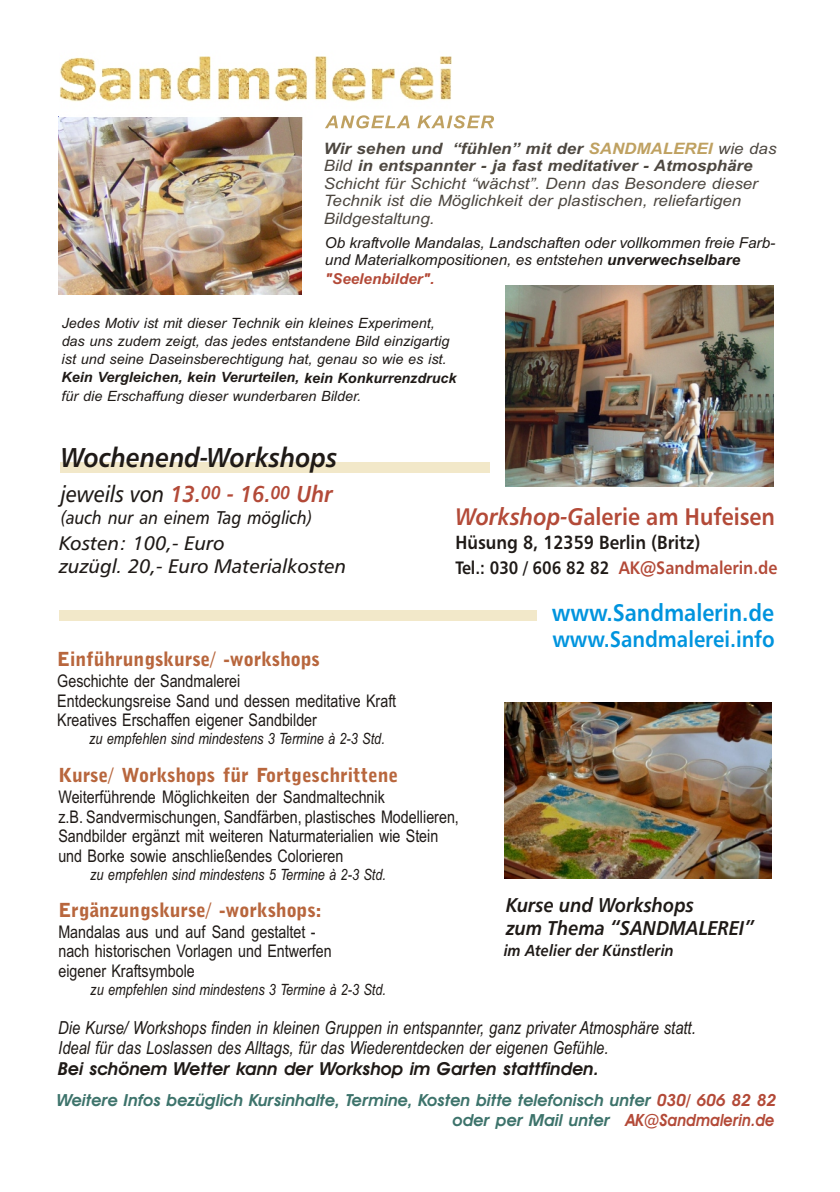
<style>
.page{position:relative;width:840px;height:1192px;background:#fff}
.page>*{position:absolute;margin:0;border:0;box-sizing:border-box;transform-origin:0 0}
.t1{font:italic 700 27.2px "Humnst 777 BT";color:#1f1a17;scale:.9 1}
.t2{font:700 24px "Humnst 777 BT";color:#b34a38;scale:.9 1}
.t3{font:700 24px "Humnst 777 BT";color:#0094de;scale:.9 1}
.t4{font:italic 23px "Humnst 777 BT";color:#1f1a17;scale:.9 1}
.t5{font:700 22.6px "Humnst 777 BT";color:#0094de;scale:.9 1}
.t6{font:italic 700 20px/22.4px "Humnst 777 BT";color:#1f1a17;scale:.9 1}
.t7{font:italic 19.6px/23.8px "Humnst 777 BT";color:#1f1a17}
.t8{font:700 19.4px "Bell Gothic Blk BT";color:#b8663d}
.t9{font:700 19px "Humnst 777 BT";color:#1f1a17;scale:.9 1}
.t10{font:italic 18.4px "Humnst 777 BT";color:#1f1a17;scale:.9 1}
.t11{font:italic 18px/20.2px "Arial Narrow";color:#1f1a17}
.t12{font:italic 700 18px "Avant Garde Bk BT";color:#1f1a17}
.t13{font:700 18px "Humnst 777 BT";color:#b34a38;scale:.9 1}
.t14{font:700 18px "Humnst 777 BT";color:#1f1a17;scale:.9 1}
.t15{font:17.4px/19.8px "Arial Narrow";color:#1f1a17}
.t16{font:italic 700 17px "Avant Garde Bk BT";color:#b34a38;scale:.9 1}
.t17{font:italic 700 16.8px/20px "Avant Garde Bk BT";color:#3d736b}
.t18{font:italic 700 16px "Humnst 777 BT";color:#1f1a17;scale:.9 1}
.t19{font:italic 15.8px/17.6px "Arial";color:#4d4740;scale:1.07 1}
.t20{font:italic 15.6px "Arial Narrow";color:#1f1a17}
.t21{font:italic 15px/16.8px "Arial";color:#1f1a17}
.t22{font:italic 700 15px "Arial";color:#b34a38}
.t23{font:italic 14.2px/18.4px "Arial";color:#1f1a17}
.t24{font:italic 700 14.2px "Arial";color:#1f1a17}
.s1{font-weight:700}
.s2{font-weight:700;color:#bfa161}
.s3{font-weight:700;color:#b34a38}
.s4{font-weight:700;font-size:18.4px;color:#b34a38}
.s5{font-style:italic}
.s6{color:#b34a38}
</style>
<div class="page">
<img style="left:59px;top:140px;width:243px;height:154px">
<img style="left:59px;top:56px;width:392px;height:84px">
<svg style="left:325px;top:115px;width:169px;height:13px"></svg>
<div style="left:61px;top:462px;width:429px;height:11px;background:#f2e8c9"></div>
<div style="left:59px;top:610px;width:478px;height:11px;background:#f2e8c9"></div>
<img style="left:505px;top:285px;width:269px;height:201px">
<img style="left:504px;top:702px;width:267px;height:177px">
<p class="t19" style="left:324px;top:141px;width:425px"><span class="s1">Wir sehen und “fühlen” mit der</span> <span class="s2">SANDMALEREI</span> wie das Bild <span class="s1">in entspannter - ja fast meditativer - Atmosphäre </span>Schicht für Schicht “wächst”. Denn das Besondere dieser Technik ist die Möglichkeit der plastischen, reliefartigen Bildgestaltung.</p>
<p class="t21" style="left:325px;top:236px;width:452px">Ob kraftvolle Mandalas, Landschaften oder vollkommen freie Farb&shy;und Materialkompositionen, es entstehen <span class="s1">unverwechselbare</span></p>
<p class="t22" style="left:325px;top:273px;width:111px">"Seelenbilder".</p>
<p class="t23" style="left:62px;top:315px;width:389px">Jedes Motiv ist mit dieser Technik ein kleines Experiment, das uns zudem zeigt, das jedes entstandene Bild einzigartig ist und seine Daseinsberechtigung hat, genau so wie es ist.</p>
<p class="t24" style="left:62px;top:372px;width:396px">Kein Vergleichen, kein Verurteilen, kein Konkurrenzdruck</p>
<p class="t23" style="left:62px;top:389px;width:301px">für die Erschaffung dieser wunderbaren Bilder.</p>
<h1 class="t1" style="left:61px;top:446px;width:309px">Wochenend-Workshops</h1>
<h3 class="t4" style="left:61px;top:485px;width:304px">jeweils von <span class="s3">13.</span><span class="s4">00</span> <span class="s3">- 16.</span><span class="s4">00</span> <span class="s3">Uhr</span></h3>
<p class="t10" style="left:61px;top:510px;width:281px">(auch nur an einem Tag möglich)</p>
<p class="t7" style="left:59px;top:533px;width:289px">Kosten: 100,- Euro<br>zuzügl. 20,- Euro Materialkosten</p>
<p class="t8" style="left:57px;top:651px;width:264px">Einführungskurse/ -workshops</p>
<p class="t15" style="left:57px;top:672px;width:341px">Geschichte der Sandmalerei<br>Entdeckungsreise Sand und dessen meditative Kraft<br>Kreatives Erschaffen eigener Sandbilder</p>
<p class="t20" style="left:89px;top:733px;width:297px">zu empfehlen sind mindestens 3 Termine à 2-3 Std.</p>
<h2 class="t2" style="left:456px;top:507px;width:356px"><span class="s5">Workshop-G</span>alerie am Hufeisen</h2>
<p class="t13" style="left:619px;top:560px;width:178px">AK@Sandmalerin.de</p>
<p class="t9" style="left:456px;top:535px;width:274px">Hüsung 8, 12359 Berlin (Britz)</p>
<p class="t14" style="left:456px;top:560px;width:172px">Tel.: 030 / 606 82 82</p>
<h2 class="t3" style="left:552px;top:603px;width:248px">www.Sandmalerin.de</h2>
<p class="t5" style="left:552px;top:630px;width:249px">www.Sandmalerei.info</p>
<p class="t8" style="left:58px;top:767px;width:341px">Kurse/ Workshops für Fortgeschrittene</p>
<p class="t15" style="left:58px;top:788px;width:402px">Weiterführende Möglichkeiten der Sandmaltechnik<br>z.B. Sandvermischungen, Sandfärben, plastisches Modellieren, Sandbilder ergänzt mit weiteren Naturmaterialien wie Stein und Borke sowie anschließendes Colorieren</p>
<p class="t20" style="left:90px;top:869px;width:297px">zu empfehlen sind mindestens 5 Termine à 2-3 Std.</p>
<p class="t8" style="left:58px;top:902px;width:265px">Ergänzungskurse/ -workshops:</p>
<p class="t15" style="left:58px;top:923px;width:275px">Mandalas aus und auf Sand gestaltet - nach historischen Vorlagen und Entwerfen eigener Kraftsymbole</p>
<p class="t20" style="left:90px;top:984px;width:297px">zu empfehlen sind mindestens 3 Termine à 2-3 Std.</p>
<p class="t6" style="left:506px;top:896px;width:277px">Kurse und Workshops<br>zum Thema “SANDMALEREI”</p>
<p class="t18" style="left:504px;top:944px;width:191px">im Atelier der Künstlerin</p>
<p class="t11" style="left:58px;top:1019px;width:639px">Die Kurse/ Workshops finden in kleinen Gruppen in entspannter, ganz privater Atmosphäre statt.<br>Ideal für das Loslassen des Alltags, für das Wiederentdecken der eigenen Gefühle.</p>
<p class="t12" style="left:58px;top:1062px;width:542px">Bei schönem Wetter kann der Workshop im Garten stattfinden.</p>
<p class="t17" style="left:453px;top:1092px;width:326px;text-indent:-395px">Weitere Infos bezüglich Kursinhalte, Termine, Kosten bitte telefonisch unter <span class="s6">030/ 606 82 82 </span>oder per Mail unter</p>
<p class="t16" style="left:626px;top:1114px;width:167px">AK@Sandmalerin.de</p>
</div>
